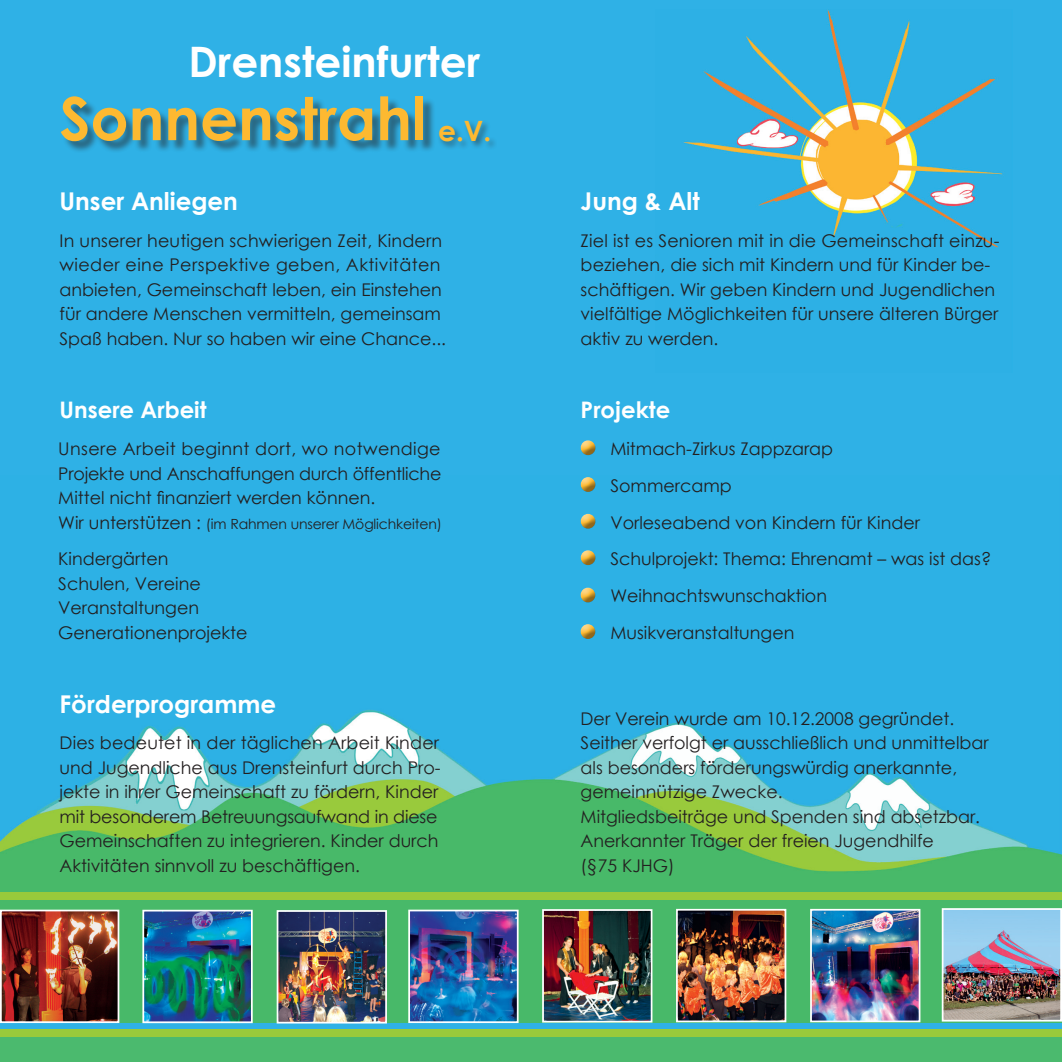
<style>
.page{position:relative;width:1062px;height:1062px;background:#2fb1e6}
.page>*{position:absolute;margin:0;border:0;box-sizing:border-box;transform-origin:0 0}
.t1{font:700 59.5px "Century Gothic";color:#fdb931}
.t2{font:700 42px "Century Gothic";color:#fff}
.t3{font:700 24.5px "Century Gothic";color:#fff}
.t4{font:700 22.75px "Century Gothic";color:#fff}
.t5{font:17.5px/24.5px "Century Gothic";color:#231f20}
.t6{font:14px "Century Gothic";letter-spacing:-.01em;color:#231f20}
.s1{font-size:28px}
.s2{font-size:17.5px}
</style>
<div class="page">
<img style="left:0;top:710px;width:1062px;height:312px">
<div style="left:0;top:892px;width:1062px;height:7px;background:#99ca3b"></div>
<div style="left:0;top:1029px;width:1062px;height:8px;background:#99ca3b"></div>
<div style="left:0;top:1037px;width:1062px;height:25px;background:#4bba6e"></div>
<img style="left:145px;top:912px;width:105px;height:108px">
<div style="left:142px;top:909px;width:111px;height:114px;border:2px solid #fff"></div>
<img style="left:280px;top:913px;width:104px;height:107px">
<div style="left:277px;top:910px;width:110px;height:113px;border:2px solid #fff"></div>
<img style="left:411px;top:912px;width:104px;height:108px">
<div style="left:408px;top:909px;width:110px;height:114px;border:2px solid #fff"></div>
<img style="left:545px;top:912px;width:104px;height:107px">
<div style="left:542px;top:909px;width:110px;height:113px;border:2px solid #fff"></div>
<img style="left:679px;top:912px;width:104px;height:107px">
<div style="left:676px;top:909px;width:110px;height:113px;border:2px solid #fff"></div>
<img style="left:813px;top:912px;width:104px;height:107px">
<div style="left:810px;top:909px;width:110px;height:113px;border:2px solid #fff"></div>
<img style="left:944px;top:911px;width:115px;height:107px">
<div style="left:941px;top:908px;width:121px;height:113px;border:2px solid #fff"></div>
<img style="left:3px;top:912px;width:113px;height:108px">
<div style="left:0;top:909px;width:119px;height:114px;border:2px solid #fff"></div>
<img style="left:683px;top:10px;width:320px;height:238px">
<div style="left:63px;top:98px;width:373px;height:55px;background:#231f20;opacity:.5"></div>
<div style="left:437px;top:119px;width:61px;height:32px;background:#231f20;opacity:.5"></div>
<div style="left:578px;top:438px;width:19px;height:14px;background:#fff;opacity:.5"></div>
<div style="left:578px;top:441px;width:19px;height:14px;background:#231f20;opacity:.5"></div>
<div style="left:578px;top:475px;width:19px;height:13px;background:#fff;opacity:.5"></div>
<div style="left:578px;top:478px;width:19px;height:14px;background:#231f20;opacity:.5"></div>
<div style="left:578px;top:514px;width:19px;height:15px;background:#231f20;opacity:.5"></div>
<div style="left:578px;top:548px;width:19px;height:14px;background:#fff;opacity:.5"></div>
<div style="left:578px;top:551px;width:19px;height:14px;background:#231f20;opacity:.5"></div>
<div style="left:577px;top:585px;width:20px;height:14px;background:#fff;opacity:.5"></div>
<div style="left:577px;top:588px;width:20px;height:15px;background:#231f20;opacity:.5"></div>
<div style="left:577px;top:622px;width:20px;height:13px;background:#fff;opacity:.5"></div>
<div style="left:577px;top:625px;width:20px;height:14px;background:#231f20;opacity:.5"></div>
<h2 class="t2" style="left:189px;top:30px;width:293px">Drensteinfurter</h2>
<h1 class="t1" style="left:60px;top:73px;width:433px">Sonnenstrahl <span class="s1">e.V.</span></h1>
<h3 class="t3" style="left:60px;top:183px;width:180px">Unser Anliegen</h3>
<p class="t5" style="left:60px;top:228px;width:388px">In unserer heutigen schwierigen Zeit, Kindern wieder eine Perspektive geben, Aktivitäten anbieten, Gemeinschaft leben, ein Einstehen für andere Menschen vermitteln, gemeinsam Spaß haben. Nur so haben wir eine Chance...</p>
<h3 class="t4" style="left:60px;top:393px;width:148px">Unsere Arbeit</h3>
<p class="t5" style="left:58px;top:436px;width:384px;text-align:justify">Unsere Arbeit beginnt dort, wo notwendige Projekte und Anschaffungen durch öffentliche Mittel nicht finanziert werden können.</p>
<p class="t6" style="left:58px;top:514px;width:385px"><span class="s2">Wir unterstützen :</span> (im Rahmen unserer Möglichkeiten)</p>
<p class="t5" style="left:58px;top:546px;width:191px">Kindergärten<br>Schulen, Vereine<br>Veranstaltungen<br>Generationenprojekte</p>
<h3 class="t3" style="left:60px;top:685px;width:218px">Förderprogramme</h3>
<p class="t5" style="left:60px;top:730px;width:382px">Dies bedeutet in der täglichen Arbeit Kinder und Jugendliche aus Drensteinfurt durch Pro&shy;jekte in ihrer Gemeinschaft zu fördern, Kinder mit besonderem Betreuungsaufwand in diese Gemeinschaften zu integrieren. Kinder durch Aktivitäten sinnvoll zu beschäftigen.</p>
<h3 class="t3" style="left:580px;top:183px;width:121px">Jung &amp; Alt</h3>
<p class="t5" style="left:580px;top:228px;width:420px">Ziel ist es Senioren mit in die Gemeinschaft einzu&shy;beziehen, die sich mit Kindern und für Kinder be&shy;schäftigen. Wir geben Kindern und Jugendlichen vielfältige Möglichkeiten für unsere älteren Bürger aktiv zu werden.</p>
<h3 class="t4" style="left:580px;top:393px;width:91px">Projekte</h3>
<p class="t5" style="left:610px;top:430px;width:382px;line-height:36.8px">Mitmach-Zirkus Zappzarap<br>Sommercamp<br>Vorleseabend von Kindern für Kinder<br>Schulprojekt: Thema: Ehrenamt – was ist das?<br>Weihnachtswunschaktion<br>Musikveranstaltungen</p>
<p class="t5" style="left:580px;top:706px;width:409px">Der Verein wurde am 10.12.2008 gegründet.<br>Seither verfolgt er ausschließlich und unmittelbar als besonders förderungswürdig anerkannte, gemeinnützige Zwecke.<br>Mitgliedsbeiträge und Spenden sind absetzbar.<br>Anerkannter Träger der freien Jugendhilfe<br>(§75 KJHG)</p>
</div>
